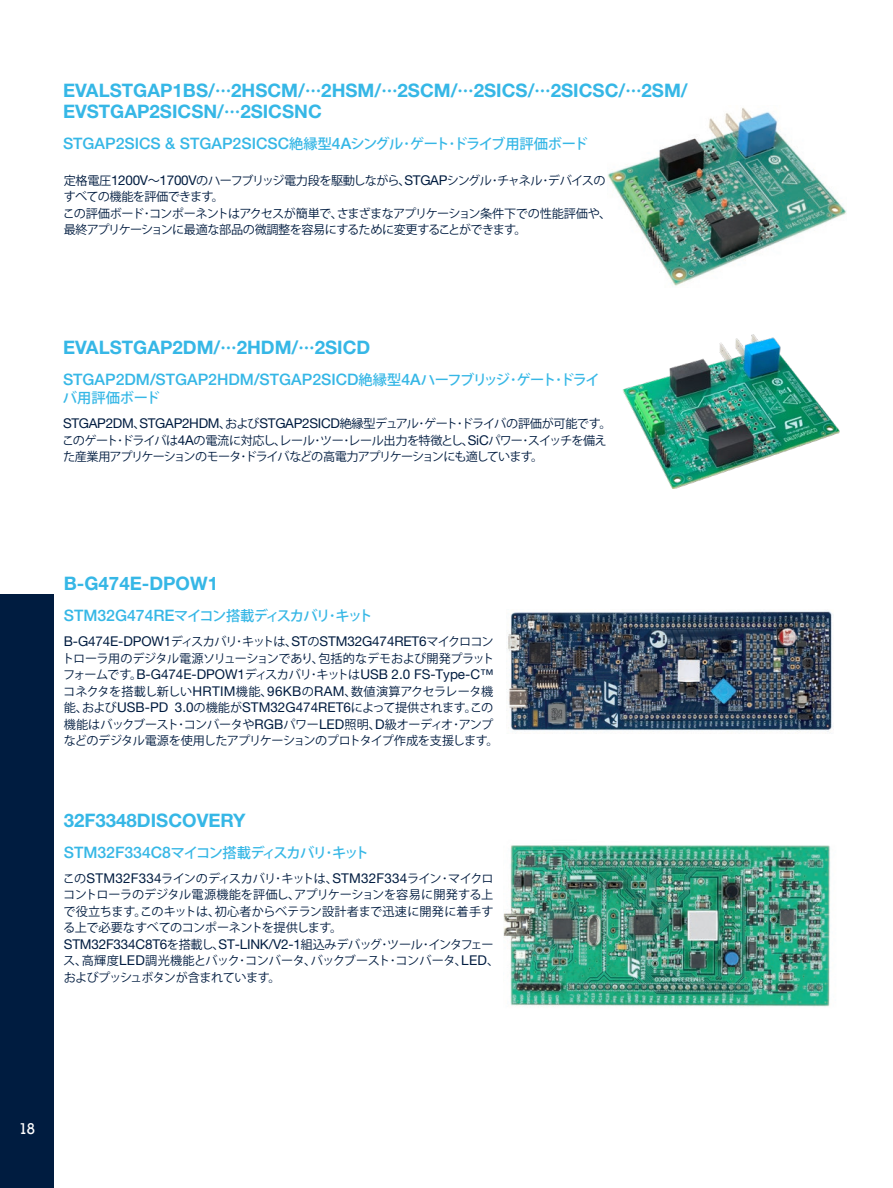
<style>
.page{position:relative;width:893px;height:1188px;background:#fff}
.page>*{position:absolute;margin:0;border:0;box-sizing:border-box;transform-origin:0 0}
.t1{font:700 18.6px/21.6px "Helvetica Neue LT Std";color:#36b7e6}
.t2{font:500 15.75px "Helvetica Neue LT Std";color:#36b7e6}
.t3{font:500 15px "Lubalin Graph Std";color:#fff}
.t4{font:500 14.25px "Koz Go Pro";letter-spacing:-.11em;color:#36b7e6}
.t5{font:500 14.25px "Koz Go Pro";letter-spacing:-.01em;color:#36b7e6}
.t6{font:13.5px "Helvetica Neue LT Std";letter-spacing:-.01em;color:#001c40}
.t7{font:12.15px/16.5px "Koz Go Pro";letter-spacing:-.045em;color:#001c40}
.t8{font:12.15px/16.5px "Koz Go Pro";letter-spacing:-.07em;color:#001c40}
.s1{font-family:"Koz Go Pro";font-weight:800;font-size:16.2px}
.s2{font-family:"Koz Go Pro";font-size:14.25px}
.s3{font-family:"Helvetica Neue LT Std";font-size:13.5px}
.s4{font-family:"Helvetica Neue LT Std";font-size:15.75px}
.s5{font-family:"Koz Go Pro";font-size:12.15px}
</style>
<div class="page">
<div style="left:0;top:594px;width:54px;height:594px;background:#001c40"></div>
<img style="left:508px;top:611px;width:324px;height:123px">
<img style="left:503px;top:845px;width:328px;height:162px">
<img style="left:607px;top:108px;width:239px;height:178px">
<img style="left:623px;top:334px;width:217px;height:154px">
<h1 class="t1" style="left:63px;top:79px;width:626px">EVALSTGAP1BS/<span class="s1">…</span>2HSCM/<span class="s1">…</span>2HSM/<span class="s1">…</span>2SCM/<span class="s1">…</span>2SICS/<span class="s1">…</span>2SICSC/<span class="s1">…</span>2SM/<br>EVSTGAP2SICSN/<span class="s1">…</span>2SICSNC</h1>
<p class="t2" style="left:63px;top:134px;width:527px">STGAP2SICS &amp; STGAP2SICSC<span class="s2">絶縁型</span>4A<span class="s2">シングル･ゲート･ドライブ用評価ボード</span></p>
<p class="t7" style="left:63px;top:173px;width:550px">定格電圧<span class="s3">1200V</span>～<span class="s3">1700V</span>のハーフブリッジ電力段を駆動しながら、<span class="s3">STGAP</span>シングル･チャネル･デバイスのすべての機能を評価できます。<br>この評価ボード･コンポーネントはアクセスが簡単で、さまざまなアプリケーション条件下での性能評価や、最終アプリケーションに最適な部品の微調整を容易にするために変更することができます。</p>
<h1 class="t1" style="left:63px;top:336px;width:309px">EVALSTGAP2DM/<span class="s1">…</span>2HDM/<span class="s1">…</span>2SICD</h1>
<p class="t2" style="left:63px;top:370px;width:538px">STGAP2DM/STGAP2HDM/STGAP2SICD<span class="s2">絶縁型</span>4A<span class="s2">ハーフブリッジ･ゲート･ドライ</span></p>
<p class="t5" style="left:63px;top:389px;width:99px">バ用評価ボード</p>
<p class="t8" style="left:62px;top:416px;width:551px"><span class="s3">STGAP2DM</span>、<span class="s3">STGAP2HDM</span>、および<span class="s3">STGAP2SICD</span>絶縁型デュアル･ゲート･ドライバの評価が可能です。このゲート･ドライバは<span class="s3">4A</span>の電流に対応し、レール･ツー･レール出力を特徴とし、<span class="s3">SiC</span>パワー･スイッチを備えた産業用アプリケーションのモータ･ドライバなどの高電力アプリケーションにも適しています。</p>
<h1 class="t1" style="left:64px;top:573px;width:156px">B-G474E-DPOW1</h1>
<p class="t4" style="left:64px;top:607px;width:310px"><span class="s4">STM32G474RE</span>マイコン搭載ディスカバリ･キット</p>
<p class="t6" style="left:64px;top:633px;width:431px">B-G474E-DPOW1<span class="s5">ディスカバリ･キットは、</span>ST<span class="s5">の</span>STM32G474RET6<span class="s5">マイクロコン</span></p>
<p class="t7" style="left:62px;top:650px;width:434px">トローラ用のデジタル電源ソリューションであり、包括的なデモおよび開発プラット</p>
<p class="t6" style="left:63px;top:666px;width:432px"><span class="s5">フォームです。</span>B-G474E-DPOW1<span class="s5">ディスカバリ･キットは</span>USB 2.0 FS-Type-C™</p>
<p class="t7" style="left:63px;top:683px;width:437px">コネクタを搭載し新しい<span class="s3">HRTIM</span>機能、<span class="s3">96KB</span>の<span class="s3">RAM</span>、数値演算アクセラレータ機能、および<span class="s3">USB-PD 3.0</span>の機能が<span class="s3">STM32G474RET6</span>によって提供されます。この機能はバックブースト･コンバータや<span class="s3">RGB</span>パワー<span class="s3">LED</span>照明、<span class="s3">D</span>級オーディオ･アンプなどのデジタル電源を使用したアプリケーションのプロトタイプ作成を支援します。</p>
<h1 class="t1" style="left:64px;top:809px;width:183px">32F3348DISCOVERY</h1>
<p class="t4" style="left:64px;top:843px;width:307px"><span class="s4">STM32F334C8</span>マイコン搭載ディスカバリ･キット</p>
<p class="t7" style="left:63px;top:870px;width:432px;text-align:justify">この<span class="s3">STM32F334</span>ラインのディスカバリ･キットは、<span class="s3">STM32F334</span>ライン･マイクロコントローラのデジタル電源機能を評価し、アプリケーションを容易に開発する上で役立ちます。このキットは、初心者からベテラン設計者まで迅速に開発に着手する上で必要なすべてのコンポーネントを提供します。</p>
<p class="t6" style="left:64px;top:936px;width:431px">STM32F334C8T6<span class="s5">を搭載し、</span>ST-LINK/V2-1<span class="s5">組込みデバッグ･ツール･インタフェー</span></p>
<p class="t7" style="left:63px;top:953px;width:437px">ス、高輝度<span class="s3">LED</span>調光機能とバック･コンバータ、バックブースト･コンバータ、<span class="s3">LED</span>、およびプッシュボタンが含まれています。</p>
<p class="t3" style="left:19px;top:1119px;width:18px">18</p>
</div>
